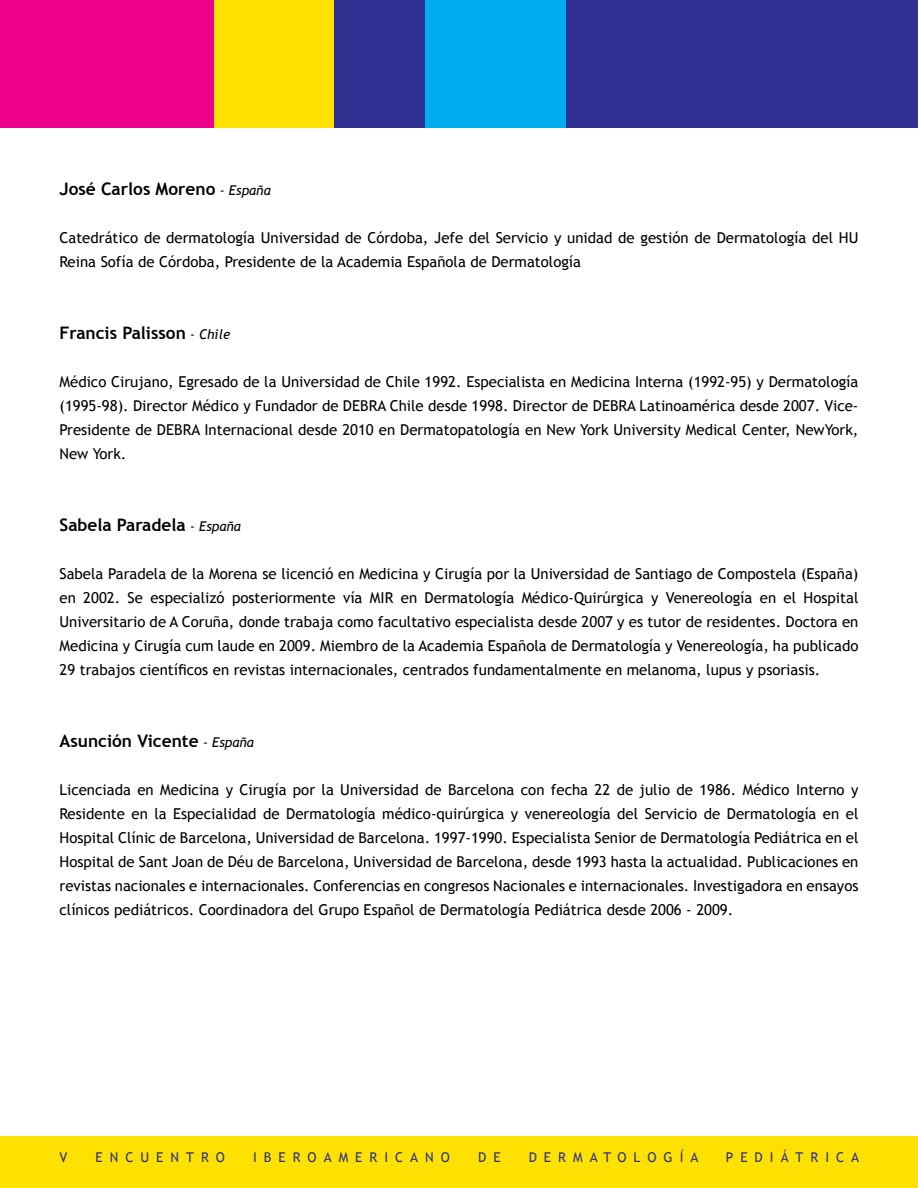
<style>
.page{position:relative;width:918px;height:1188px;background:#fff}
.page>*{position:absolute;margin:0;border:0;box-sizing:border-box;transform-origin:0 0}
.t1{font:700 17.25px "Trebuchet MS";color:#000}
.t2{font:15px/24px "Trebuchet MS";color:#000;text-align:justify}
.t3{font:13.5px "Trebuchet MS";letter-spacing:.52em;color:#2e3092}
.s1{font-weight:400;font-style:italic;font-size:13.5px}
</style>
<div class="page">
<div style="left:319px;top:0;width:599px;height:128px;background:#2e3092"></div>
<div style="left:0;top:1137px;width:918px;height:51px;background:#ffe100"></div>
<div style="left:425px;top:0;width:140px;height:128px;background:#00aeef"></div>
<div style="left:0;top:0;width:249px;height:128px;background:#ec008c"></div>
<div style="left:215px;top:0;width:119px;height:128px;background:#ffe100"></div>
<p class="t1" style="left:60px;top:178px;width:213px">José Carlos Moreno <span class="s1">- España</span></p>
<p class="t2" style="left:60px;top:226px;width:800px">Catedrático de dermatología Universidad de Córdoba, Jefe del Servicio y unidad de gestión de Dermatología del HU<br>Reina Sofía de Córdoba, Presidente de la Academia Española de Dermatología</p>
<p class="t1" style="left:60px;top:322px;width:172px">Francis Palisson <span class="s1">- Chile</span></p>
<p class="t2" style="left:60px;top:370px;width:800px">Médico Cirujano, Egresado de la Universidad de Chile 1992. Especialista en Medicina Interna (1992-95) y Dermatología (1995-98). Director Médico y Fundador de DEBRA Chile desde 1998. Director de DEBRA Latinoamérica desde 2007. Vice-Presidente de DEBRA Internacional desde 2010 en Dermatopatología en New York University Medical Center, NewYork, New York.</p>
<p class="t1" style="left:60px;top:514px;width:183px">Sabela Paradela <span class="s1">- España</span></p>
<p class="t2" style="left:60px;top:562px;width:800px">Sabela Paradela de la Morena se licenció en Medicina y Cirugía por la Universidad de Santiago de Compostela (España) en 2002. Se especializó posteriormente vía MIR en Dermatología Médico-Quirúrgica y Venereología en el Hospital Universitario de A Coruña, donde trabaja como facultativo especialista desde 2007 y es tutor de residentes. Doctora en Medicina y Cirugía cum laude en 2009. Miembro de la Academia Española de Dermatología y Venereología, ha publicado 29 trabajos científicos en revistas internacionales, centrados fundamentalmente en melanoma, lupus y psoriasis.</p>
<p class="t1" style="left:60px;top:730px;width:196px">Asunción Vicente <span class="s1">- España</span></p>
<p class="t2" style="left:60px;top:778px;width:800px">Licenciada en Medicina y Cirugía por la Universidad de Barcelona con fecha 22 de julio de 1986. Médico Interno y Residente en la Especialidad de Dermatología médico-quirúrgica y venereología del Servicio de Dermatología en el Hospital Clínic de Barcelona, Universidad de Barcelona. 1997-1990. Especialista Senior de Dermatología Pediátrica en el Hospital de Sant Joan de Déu de Barcelona, Universidad de Barcelona, desde 1993 hasta la actualidad. Publicaciones en revistas nacionales e internacionales. Conferencias en congresos Nacionales e internacionales. Investigadora en ensayos clínicos pediátricos. Coordinadora del Grupo Español de Dermatología Pediátrica desde 2006 - 2009.</p>
<p class="t3" style="left:60px;top:1149px;width:9px">V</p>
<p class="t3" style="left:96px;top:1149px;width:131px">ENCUENTRO</p>
<p class="t3" style="left:253px;top:1149px;width:198px">IBEROAMERICANO</p>
<p class="t3" style="left:478px;top:1149px;width:24px">D E</p>
<p class="t3" style="left:529px;top:1149px;width:171px">DERMATOLOGÍA</p>
<p class="t3" style="left:726px;top:1149px;width:135px">PEDIÁTRICA</p>
</div>
